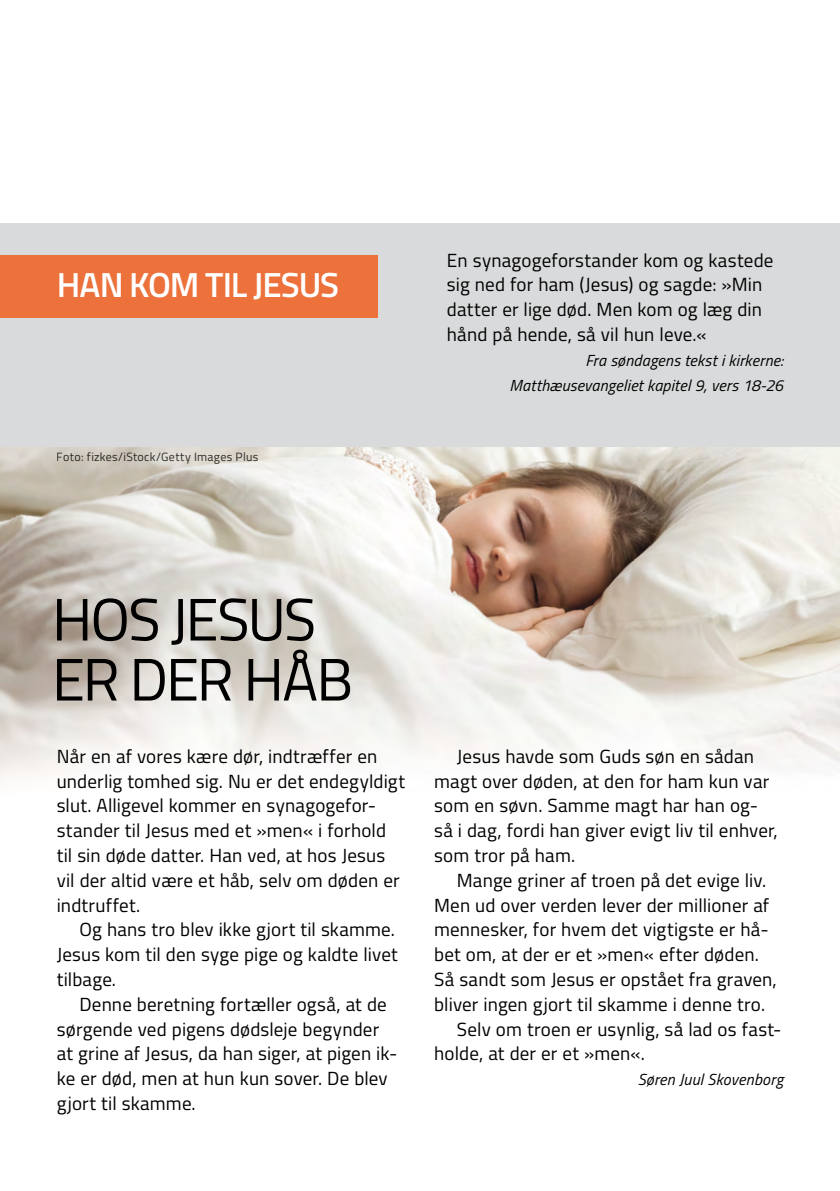
<style>
.page{position:relative;width:840px;height:1191px;background:#fff}
.page>*{position:absolute;margin:0;border:0;box-sizing:border-box;transform-origin:0 0}
.t1{font:60px/60px "Titillium";letter-spacing:-.035em;color:#000}
.t2{font:600 34.8px "Titillium";letter-spacing:-.03em;color:#fff}
.t3{font:19px/24.8px "Titillium";letter-spacing:.005em;color:#000}
.t4{font:italic 16px/24.8px "Titillium";letter-spacing:.015em;color:#000;text-align:right}
.t5{font:12px "Titillium";letter-spacing:.025em;color:#000}
</style>
<div class="page">
<img style="left:0;top:446px;width:839px;height:332px">
<div style="left:0;top:223px;width:839px;height:223px;background:#d9dadb"></div>
<div style="left:0;top:255px;width:377px;height:62px;background:#ec713a"></div>
<h2 class="t2" style="left:57px;top:259px;width:284px">HAN KOM TIL JESUS</h2>
<p class="t5" style="left:57px;top:448px;width:203px">Foto: fizkes/iStock/Getty Images Plus</p>
<p class="t3" style="left:446px;top:246px;width:328px">En synagogeforstander kom og kastede sig ned for ham (Jesus) og sagde: »Min datter er lige død. Men kom og læg din hånd på hende, så vil hun leve.«</p>
<p class="t4" style="left:509px;top:347px;width:275px">Fra søndagens tekst i kirkerne:<br>Matthæusevangeliet kapitel 9, vers 18-26</p>
<h1 class="t1" style="left:52px;top:586px;width:303px">HOS JESUS<br>ER DER HÅB</h1>
<p class="t3" style="left:57px;top:743px;width:349px">Når en af vores kære dør, indtræffer en underlig tomhed sig. Nu er det endegyldigt slut. Alligevel kommer en synagogefor&shy;stander til Jesus med et »men« i forhold til sin døde datter. Han ved, at hos Jesus vil der altid være et håb, selv om døden er indtruffet.</p>
<p class="t3" style="left:57px;top:916px;width:342px;text-indent:23px">Og hans tro blev ikke gjort til skamme.<br>Jesus kom til den syge pige og kaldte livet tilbage.</p>
<p class="t3" style="left:57px;top:990px;width:342px;text-indent:23px">Denne beretning fortæller også, at de sørgende ved pigens dødsleje begynder at grine af Jesus, da han siger, at pigen ik&shy;ke er død, men at hun kun sover. De blev gjort til skamme.</p>
<p class="t3" style="left:434px;top:743px;width:345px;text-indent:23px">Jesus havde som Guds søn en sådan magt over døden, at den for ham kun var som en søvn. Samme magt har han og&shy;så i dag, fordi han giver evigt liv til enhver, som tror på ham.</p>
<p class="t3" style="left:456px;top:867px;width:311px">Mange griner af troen på det evige liv.</p>
<p class="t3" style="left:434px;top:891px;width:336px">Men ud over verden lever der millioner af</p>
<p class="t3" style="left:434px;top:916px;width:336px">mennesker, for hvem det vigtigste er hå-</p>
<p class="t3" style="left:434px;top:941px;width:326px">bet om, at der er et »men« efter døden.</p>
<p class="t3" style="left:434px;top:966px;width:344px">Så sandt som Jesus er opstået fra graven,</p>
<p class="t3" style="left:434px;top:990px;width:332px">bliver ingen gjort til skamme i denne tro.</p>
<p class="t3" style="left:456px;top:1015px;width:326px">Selv om troen er usynlig, så lad os fast-</p>
<p class="t3" style="left:434px;top:1040px;width:212px">holde, at der er et »men«.</p>
<p class="t4" style="left:637px;top:1066px;width:147px">Søren Juul Skovenborg</p>
</div>
